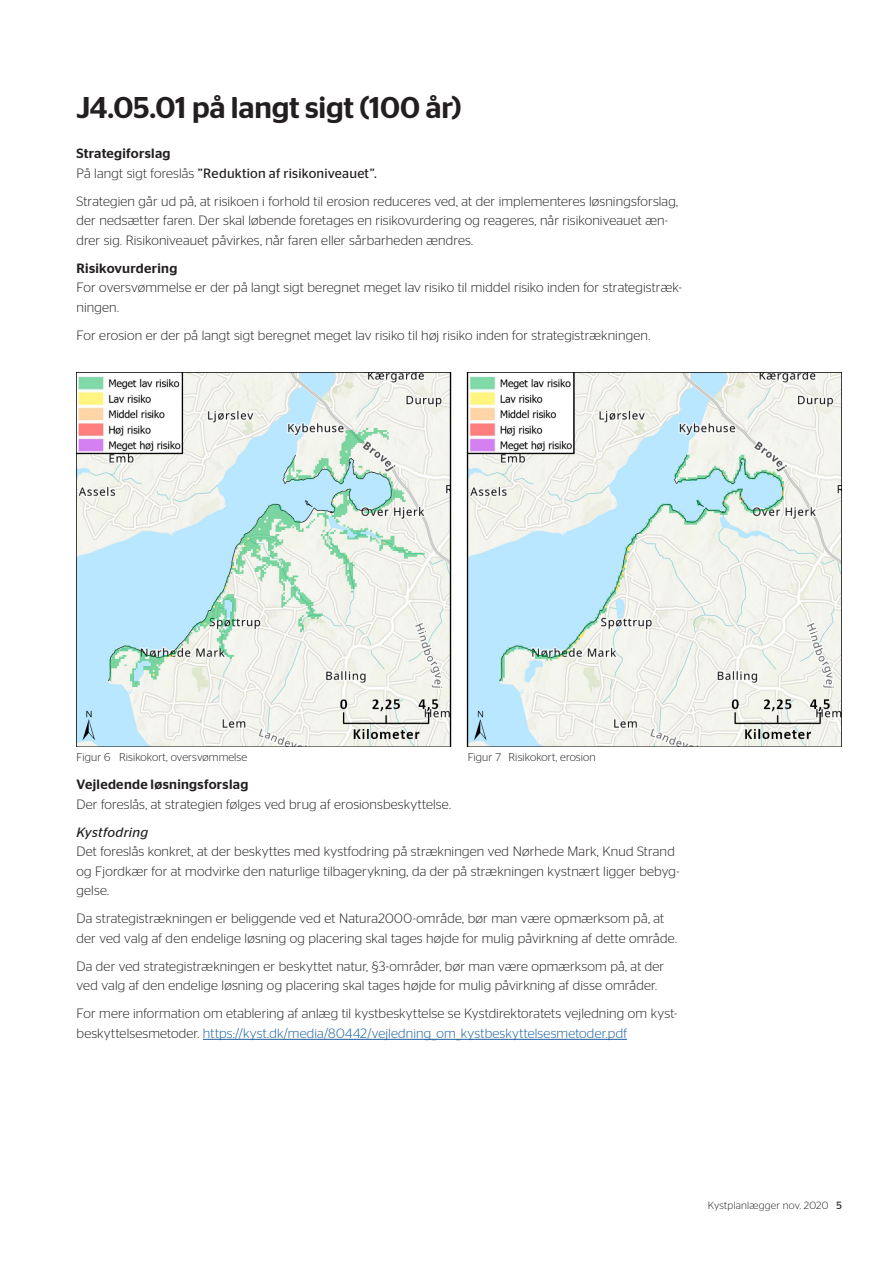
<style>
.page{position:relative;width:893px;height:1263px;background:#fff}
.page>*{position:absolute;margin:0;border:0;box-sizing:border-box;transform-origin:0 0}
._1_Rubrik_20_medium{font:500 30px "Stag Sans";letter-spacing:-.01em;color:#231f20}
.Brød_9pkt_light{font:300 13.5px/19.5px "Stag Sans";letter-spacing:.01em;color:#231f20}
._3_Mlrubrik_ikke_i_i{font:500 13.5px "Stag Sans";letter-spacing:.02em;color:#231f20}
.Brød_9pkt_light-2{font:13.5px "Stag Sans";letter-spacing:.015em;color:#231f20}
._4_Mlrubrik_ikke_i_i{font:italic 13.5px "Stag Sans";letter-spacing:.02em;color:#231f20}
.Billedtekst_7_5_ligh{font:300 11.25px "Stag Sans";letter-spacing:.01em;color:#231f20}
.t1{font:300 10.5px "Stag Sans";letter-spacing:.02em;color:#231f20}
.s1{font-weight:300}
.s2{color:#175d9e}
.s3{font-weight:400}
</style>
<div class="page">
<hr style="left:203px;top:1039px;width:424px;height:1px;background:#175d9e">
<img style="left:77px;top:372px;width:765px;height:374px">
<p class="_1_Rubrik_20_medium" style="left:77px;top:90px;width:387px">J4.05.01 på langt sigt (100 år)</p>
<p class="_3_Mlrubrik_ikke_i_i" style="left:77px;top:146px;width:96px">Strategiforslag</p>
<p class="Brød_9pkt_light-2" style="left:77px;top:165px;width:302px"><span class="s1">På langt sigt foreslås</span> ”Reduktion af risikoniveauet”.</p>
<p class="Brød_9pkt_light" style="left:77px;top:191px;width:603px">Strategien går ud på, at risikoen i forhold til erosion reduceres ved, at der implementeres løsningsforslag, der nedsætter faren. Der skal løbende foretages en risikovurdering og reageres, når risikoniveauet æn&shy;drer sig. Risikoniveauet påvirkes, når faren eller sårbarheden ændres.</p>
<p class="_3_Mlrubrik_ikke_i_i" style="left:77px;top:260px;width:102px">Risikovurdering</p>
<p class="Brød_9pkt_light" style="left:77px;top:278px;width:607px">For oversvømmelse er der på langt sigt beregnet meget lav risiko til middel risiko inden for strategistræk&shy;ningen.</p>
<p class="Brød_9pkt_light" style="left:77px;top:325px;width:575px">For erosion er der på langt sigt beregnet meget lav risiko til høj risiko inden for strategistrækningen.</p>
<p class="Billedtekst_7_5_ligh" style="left:77px;top:751px;width:172px">Figur 6 Risikokort, oversvømmelse</p>
<p class="Billedtekst_7_5_ligh" style="left:468px;top:751px;width:130px">Figur 7 Risikokort, erosion</p>
<p class="_3_Mlrubrik_ikke_i_i" style="left:77px;top:777px;width:173px">Vejledende løsningsforslag</p>
<p class="Brød_9pkt_light" style="left:77px;top:794px;width:376px">Der foreslås, at strategien følges ved brug af erosionsbeskyttelse.</p>
<p class="_4_Mlrubrik_ikke_i_i" style="left:77px;top:825px;width:73px">Kystfodring</p>
<p class="Brød_9pkt_light" style="left:77px;top:842px;width:604px">Det foreslås konkret, at der beskyttes med kystfodring på strækningen ved Nørhede Mark, Knud Strand og Fjordkær for at modvirke den naturlige tilbagerykning, da der på strækningen kystnært ligger bebyg&shy;gelse.</p>
<p class="Brød_9pkt_light" style="left:77px;top:909px;width:602px">Da strategistrækningen er beliggende ved et Natura2000-område, bør man være opmærksom på, at der ved valg af den endelige løsning og placering skal tages højde for mulig påvirkning af dette område.</p>
<p class="Brød_9pkt_light" style="left:77px;top:956px;width:589px">Da der ved strategistrækningen er beskyttet natur, §3-områder, bør man være opmærksom på, at der ved valg af den endelige løsning og placering skal tages højde for mulig påvirkning af disse områder.</p>
<p class="Brød_9pkt_light" style="left:77px;top:1004px;width:602px">For mere information om etablering af anlæg til kystbeskyttelse se Kystdirektoratets vejledning om kyst&shy;beskyttelsesmetoder. <span class="s2">https://kyst.dk/media/80442/vejledning_om_kystbeskyttelsesmetoder.pdf</span></p>
<p class="t1" style="left:708px;top:1200px;width:135px">Kystplanlægger nov. 2020 <span class="s3">5</span></p>
</div>
